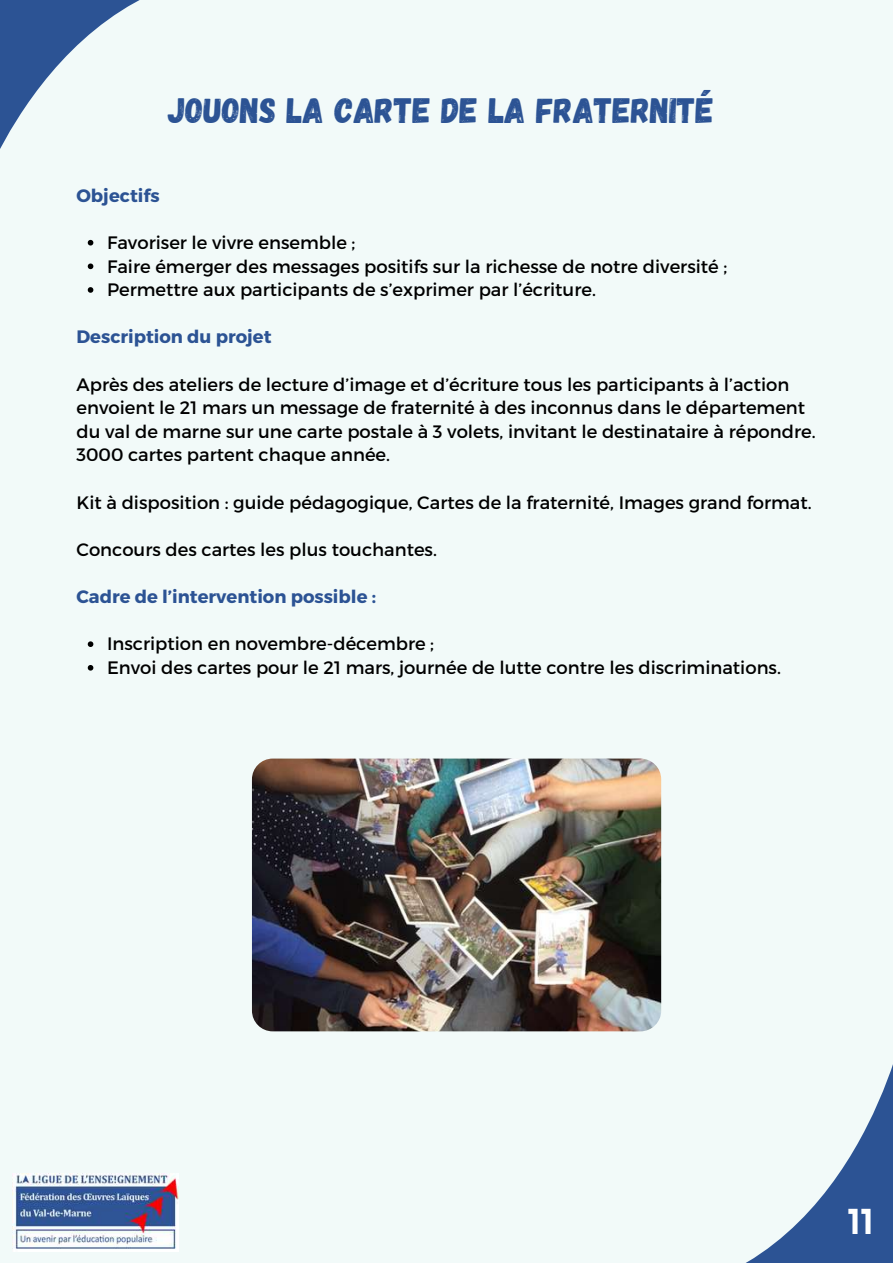
<style>
.page{position:relative;width:893px;height:1264px;background:#fff}
.page>*{position:absolute;margin:0;border:0;box-sizing:border-box;transform-origin:0 0}
.t1{font:35.25px "Gagalin";color:#2c5394}
.t2{font:900 35.25px "Lovelo";color:#fff}
.t3{font:18px/23.5px "Montserrat";color:#000}
.t4{font:700 18px "Montserrat";color:#2c5394}
</style>
<div class="page">
<div style="left:0;top:0;width:892px;height:1262px;background:#f2faf9"></div>
<svg style="left:88px;top:240px;width:5px;height:5px"></svg>
<svg style="left:88px;top:263px;width:5px;height:6px"></svg>
<svg style="left:88px;top:287px;width:5px;height:6px"></svg>
<svg style="left:88px;top:641px;width:5px;height:6px"></svg>
<svg style="left:88px;top:665px;width:5px;height:5px"></svg>
<img style="left:252px;top:758px;width:409px;height:273px;border-radius:21px">
<svg style="left:587px;top:1021px;width:305px;height:241px"></svg>
<svg style="left:0;top:0;width:140px;height:149px"></svg>
<img style="left:12px;top:1173px;width:167px;height:78px">
<h1 class="t1" style="left:168px;top:87px;width:547px">JOUONS LA CARTE DE LA FRATERNITÉ</h1>
<p class="t4" style="left:76px;top:183px;width:85px">Objectifs</p>
<p class="t3" style="left:107px;top:230px;width:621px">Favoriser le vivre ensemble ;<br>Faire émerger des messages positifs sur la richesse de notre diversité ;<br>Permettre aux participants de s’exprimer par l’écriture.</p>
<p class="t4" style="left:76px;top:325px;width:196px">Description du projet</p>
<p class="t3" style="left:76px;top:371px;width:740px">Après des ateliers de lecture d’image et d’écriture tous les participants à l’action envoient le 21 mars un message de fraternité à des inconnus dans le département du val de marne sur une carte postale à 3 volets, invitant le destinataire à répondre.<br>3000 cartes partent chaque année.</p>
<p class="t3" style="left:76px;top:489px;width:736px">Kit à disposition : guide pédagogique, Cartes de la fraternité, Images grand format.</p>
<p class="t3" style="left:76px;top:537px;width:362px">Concours des cartes les plus touchantes.</p>
<p class="t4" style="left:76px;top:585px;width:301px">Cadre de l’intervention possible :</p>
<p class="t3" style="left:107px;top:631px;width:675px">Inscription en novembre-décembre ;<br>Envoi des cartes pour le 21 mars, journée de lutte contre les discriminations.</p>
<h1 class="t2" style="left:847px;top:1207px;width:28px">11</h1>
</div>
